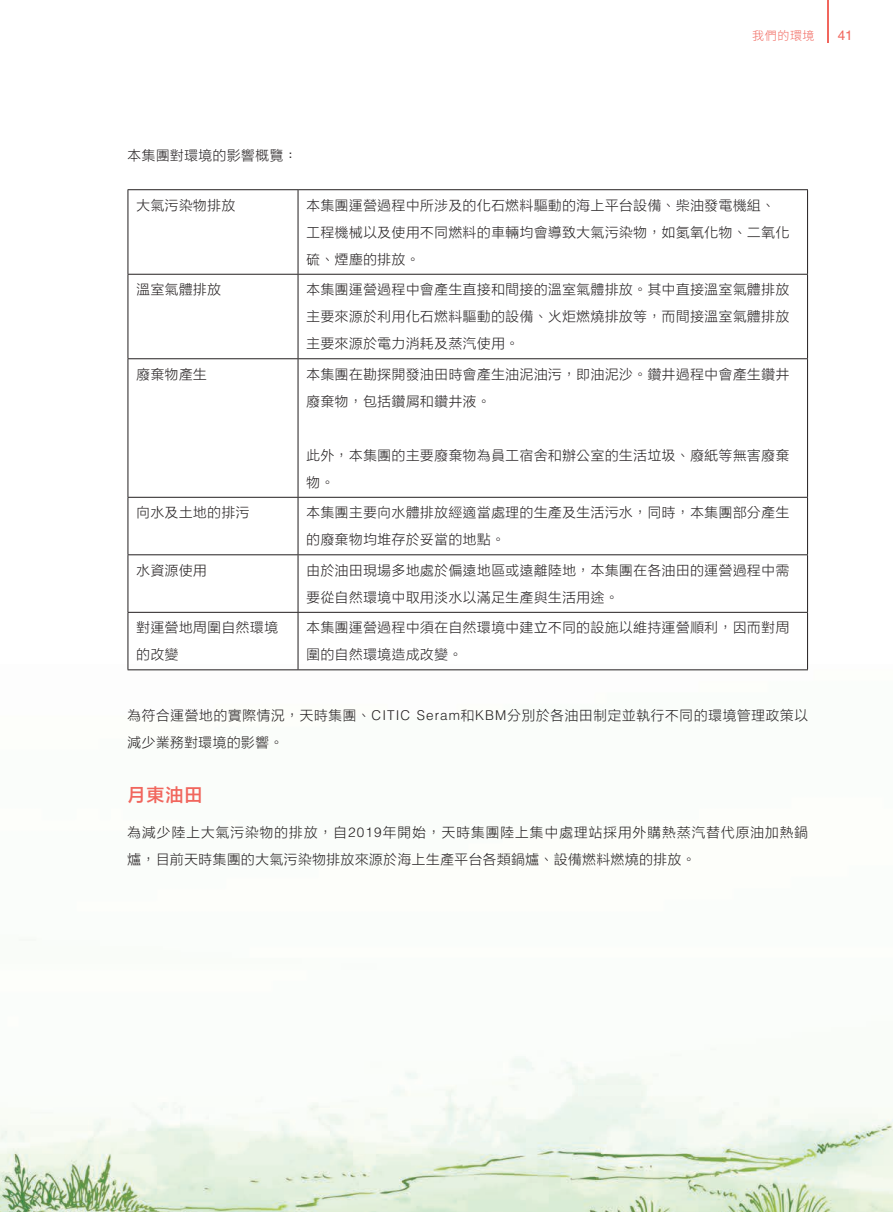
<style>
.page{position:relative;width:893px;height:1212px;background:#fff}
.page>*{position:absolute;margin:0;border:0;box-sizing:border-box;transform-origin:0 0}
.t1{font:18px "FZLTZHB BIG5 0";color:#f1665d}
.t2{font:13.5px/27px "FZLTXHB BIG5 0";letter-spacing:.055em;color:#231f20}
.t3{font:13.5px/27px "FZLTXHB BIG5 0";letter-spacing:.09em;color:#231f20}
.t4{font:13.5px "Helvetica LT Std";color:#f1665d}
.t5{font:300 12px "Source Han Sans CN";letter-spacing:.05em;color:#f1665d}
.s1{font-family:"Helvetica LT Std";font-weight:300}
</style>
<div class="page">
<img style="left:0;top:189px;width:893px;height:1023px">
<hr style="left:827px;top:0;width:2px;height:43px;background:#f1665d">
<hr style="left:128px;top:189px;width:170px;height:1px;background:#231f20">
<hr style="left:128px;top:190px;width:1px;height:84px;background:#231f20">
<hr style="left:298px;top:189px;width:510px;height:1px;background:#231f20">
<hr style="left:298px;top:190px;width:1px;height:84px;background:#231f20">
<hr style="left:807px;top:190px;width:1px;height:84px;background:#231f20">
<hr style="left:128px;top:274px;width:170px;height:1px;background:#231f20">
<hr style="left:128px;top:275px;width:1px;height:83px;background:#231f20">
<hr style="left:298px;top:274px;width:510px;height:1px;background:#231f20">
<hr style="left:298px;top:275px;width:1px;height:83px;background:#231f20">
<hr style="left:807px;top:275px;width:1px;height:83px;background:#231f20">
<hr style="left:128px;top:358px;width:170px;height:1px;background:#231f20">
<hr style="left:128px;top:359px;width:1px;height:138px;background:#231f20">
<hr style="left:298px;top:358px;width:510px;height:1px;background:#231f20">
<hr style="left:298px;top:359px;width:1px;height:138px;background:#231f20">
<hr style="left:807px;top:359px;width:1px;height:138px;background:#231f20">
<hr style="left:128px;top:497px;width:170px;height:1px;background:#231f20">
<hr style="left:128px;top:498px;width:1px;height:56px;background:#231f20">
<hr style="left:298px;top:497px;width:510px;height:1px;background:#231f20">
<hr style="left:298px;top:498px;width:1px;height:56px;background:#231f20">
<hr style="left:807px;top:498px;width:1px;height:56px;background:#231f20">
<hr style="left:128px;top:554px;width:170px;height:1px;background:#231f20">
<hr style="left:128px;top:555px;width:1px;height:57px;background:#231f20">
<hr style="left:298px;top:554px;width:510px;height:1px;background:#231f20">
<hr style="left:298px;top:555px;width:1px;height:57px;background:#231f20">
<hr style="left:807px;top:555px;width:1px;height:57px;background:#231f20">
<hr style="left:128px;top:612px;width:170px;height:1px;background:#231f20">
<hr style="left:128px;top:613px;width:1px;height:56px;background:#231f20">
<hr style="left:298px;top:612px;width:510px;height:1px;background:#231f20">
<hr style="left:298px;top:613px;width:1px;height:56px;background:#231f20">
<hr style="left:807px;top:613px;width:1px;height:56px;background:#231f20">
<hr style="left:128px;top:669px;width:170px;height:1px;background:#231f20">
<hr style="left:298px;top:669px;width:510px;height:1px;background:#231f20">
<p class="t5" style="left:752px;top:30px;width:64px">我們的環境</p>
<p class="t4" style="left:838px;top:28px;width:17px">41</p>
<p class="t2" style="left:128px;top:142px;width:171px">本集團對環境的影響概覽：</p>
<p class="t2" style="left:136px;top:191px;width:100px">大氣污染物排放</p>
<p class="t2" style="left:307px;top:191px;width:484px">本集團運營過程中所涉及的化石燃料驅動的海上平台設備、柴油發電機組、工程機械以及使用不同燃料的車輛均會導致大氣污染物，如氮氧化物、二氧化硫、煙塵的排放。</p>
<p class="t2" style="left:136px;top:276px;width:86px">溫室氣體排放</p>
<p class="t2" style="left:307px;top:276px;width:484px;text-align:justify">本集團運營過程中會產生直接和間接的溫室氣體排放。其中直接溫室氣體排放主要來源於利用化石燃料驅動的設備、火炬燃燒排放等，而間接溫室氣體排放主要來源於電力消耗及蒸汽使用。</p>
<p class="t2" style="left:136px;top:360px;width:72px">廢棄物產生</p>
<p class="t2" style="left:307px;top:360px;width:484px">本集團在勘探開發油田時會產生油泥油污，即油泥沙。鑽井過程中會產生鑽井廢棄物，包括鑽屑和鑽井液。</p>
<p class="t2" style="left:307px;top:441px;width:484px">此外，本集團的主要廢棄物為員工宿舍和辦公室的生活垃圾、廢紙等無害廢棄物。</p>
<p class="t2" style="left:136px;top:499px;width:115px">向水及土地的排污</p>
<p class="t2" style="left:307px;top:499px;width:484px">本集團主要向水體排放經適當處理的生產及生活污水，同時，本集團部分產生的廢棄物均堆存於妥當的地點。</p>
<p class="t2" style="left:136px;top:556px;width:72px">水資源使用</p>
<p class="t2" style="left:307px;top:556px;width:484px">由於油田現場多地處於偏遠地區或遠離陸地，本集團在各油田的運營過程中需要從自然環境中取用淡水以滿足生產與生活用途。</p>
<p class="t2" style="left:136px;top:614px;width:143px">對運營地周圍自然環境的改變</p>
<p class="t2" style="left:307px;top:614px;width:484px">本集團運營過程中須在自然環境中建立不同的設施以維持運營順利，因而對周圍的自然環境造成改變。</p>
<p class="t2" style="left:128px;top:702px;width:682px">為符合運營地的實際情況，天時集團、<span class="s1">CITIC Seram</span>和<span class="s1">KBM</span>分別於各油田制定並執行不同的環境管理政策以減少業務對環境的影響。</p>
<h1 class="t1" style="left:128px;top:783px;width:76px">月東油田</h1>
<p class="t3" style="left:128px;top:818px;width:682px">為減少陸上大氣污染物的排放，自<span class="s1">2019</span>年開始，天時集團陸上集中處理站採用外購熱蒸汽替代原油加熱鍋爐，目前天時集團的大氣污染物排放來源於海上生產平台各類鍋爐、設備燃料燃燒的排放。</p>
</div>
